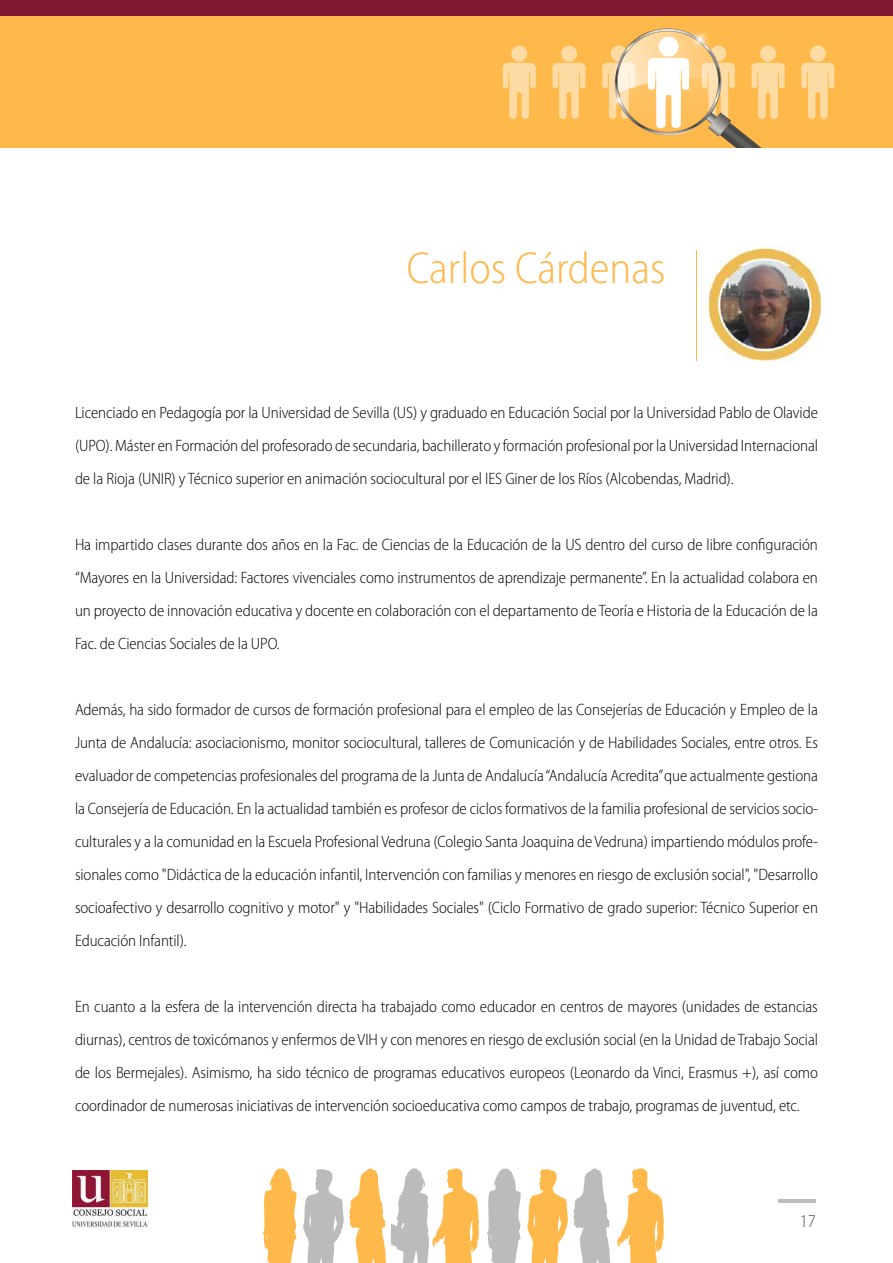
<style>
.page{position:relative;width:893px;height:1263px;background:#fff}
.page>*{position:absolute;margin:0;border:0;box-sizing:border-box;transform-origin:0 0}
.t1{font:300 semi-condensed 45px "Myriad Pro";color:#ffb84a}
.t2{font:300 semi-condensed 18px "Myriad Pro";color:#4c4c4c}
.t3{font:300 semi-condensed 16.5px/33px "Myriad Pro";letter-spacing:-.005em;color:#000;text-align:justify}
</style>
<div class="page">
<img style="left:705px;top:246px;width:115px;height:116px">
<div style="left:0;top:0;width:893px;height:148px;background:#ffb84a"></div>
<svg style="left:810px;top:46px;width:16px;height:16px"></svg>
<div style="left:808px;top:89px;width:7px;height:30px;background:#ffdba4;border-radius:4px"></div>
<div style="left:820px;top:88px;width:8px;height:31px;background:#ffdba4;border-radius:4px"></div>
<div style="left:829px;top:65px;width:5px;height:23px;background:#ffdba4;border-radius:2px"></div>
<div style="left:801px;top:65px;width:6px;height:23px;background:#ffdba4;border-radius:2px"></div>
<div style="left:801px;top:63px;width:33px;height:10px;background:#ffdba4;border-radius:5px"></div>
<svg style="left:808px;top:73px;width:20px;height:21px"></svg>
<div style="left:779px;top:65px;width:6px;height:23px;background:#ffdba4;border-radius:2px"></div>
<div style="left:751px;top:63px;width:34px;height:10px;background:#ffdba4;border-radius:5px"></div>
<div style="left:561px;top:46px;width:16px;height:16px;background:#ffdba4;border-radius:50%"></div>
<div style="left:559px;top:89px;width:8px;height:30px;background:#ffdba4;border-radius:4px"></div>
<div style="left:571px;top:88px;width:8px;height:31px;background:#ffdba4;border-radius:4px"></div>
<div style="left:580px;top:65px;width:5px;height:23px;background:#ffdba4;border-radius:2px"></div>
<div style="left:552px;top:65px;width:6px;height:23px;background:#ffdba4;border-radius:2px"></div>
<div style="left:552px;top:63px;width:33px;height:10px;background:#ffdba4;border-radius:5px"></div>
<svg style="left:559px;top:73px;width:20px;height:20px"></svg>
<svg style="left:511px;top:46px;width:16px;height:16px"></svg>
<div style="left:509px;top:89px;width:8px;height:30px;background:#ffdba4;border-radius:4px"></div>
<div style="left:522px;top:88px;width:7px;height:31px;background:#ffdba4;border-radius:4px"></div>
<div style="left:530px;top:65px;width:6px;height:23px;background:#ffdba4;border-radius:2px"></div>
<div style="left:503px;top:65px;width:5px;height:23px;background:#ffdba4;border-radius:2px"></div>
<div style="left:503px;top:63px;width:33px;height:10px;background:#ffdba4;border-radius:5px"></div>
<svg style="left:509px;top:73px;width:20px;height:21px"></svg>
<svg style="left:602px;top:26px;width:176px;height:122px"></svg>
<hr style="left:778px;top:1199px;width:38px;height:4px;background:#bbb">
<img style="left:73px;top:1170px;width:74px;height:57px">
<div style="left:0;top:0;width:893px;height:16px;background:#801833"></div>
<svg style="left:263px;top:1168px;width:216px;height:95px"></svg>
<svg style="left:487px;top:1168px;width:177px;height:95px"></svg>
<hr style="left:696px;top:250px;width:1px;height:111px;background:#ffb84a">
<h1 class="t1" style="left:407px;top:243px;width:260px">Carlos Cárdenas</h1>
<p class="t3" style="left:75px;top:396px;width:745px">Licenciado en Pedagogía por la Universidad de Sevilla (US) y graduado en Educación Social por la Universidad Pablo de Olavide (UPO). Máster en Formación del profesorado de secundaria, bachillerato y formación profesional por la Universidad Internacional de la Rioja (UNIR) y Técnico superior en animación sociocultural por el IES Giner de los Ríos (Alcobendas, Madrid).</p>
<p class="t3" style="left:75px;top:528px;width:744px">Ha impartido clases durante dos años en la Fac. de Ciencias de la Educación de la US dentro del curso de libre configuración “Mayores en la Universidad: Factores vivenciales como instrumentos de aprendizaje permanente”. En la actualidad colabora en un proyecto de innovación educativa y docente en colaboración con el departamento de Teoría e Historia de la Educación de la Fac. de Ciencias Sociales de la UPO.</p>
<p class="t3" style="left:75px;top:693px;width:745px">Además, ha sido formador de cursos de formación profesional para el empleo de las Consejerías de Educación y Empleo de la Junta de Andalucía: asociacionismo, monitor sociocultural, talleres de Comunicación y de Habilidades Sociales, entre otros. Es evaluador de competencias profesionales del programa de la Junta de Andalucía “Andalucía Acredita” que actualmente gestiona la Consejería de Educación. En la actualidad también es profesor de ciclos formativos de la familia profesional de servicios socio&shy;culturales y a la comunidad en la Escuela Profesional Vedruna (Colegio Santa Joaquina de Vedruna) impartiendo módulos profe&shy;sionales como "Didáctica de la educación infantil, Intervención con familias y menores en riesgo de exclusión social", "Desarrollo socioafectivo y desarrollo cognitivo y motor" y "Habilidades Sociales" (Ciclo Formativo de grado superior: Técnico Superior en Educación Infantil).</p>
<p class="t3" style="left:75px;top:990px;width:745px">En cuanto a la esfera de la intervención directa ha trabajado como educador en centros de mayores (unidades de estancias diurnas), centros de toxicómanos y enfermos de VIH y con menores en riesgo de exclusión social (en la Unidad de Trabajo Social de los Bermejales). Asimismo, ha sido técnico de programas educativos europeos (Leonardo da Vinci, Erasmus +), así como coordinador de numerosas iniciativas de intervención socioeducativa como campos de trabajo, programas de juventud, etc.</p>
<p class="t2" style="left:800px;top:1212px;width:18px">17</p>
</div>
